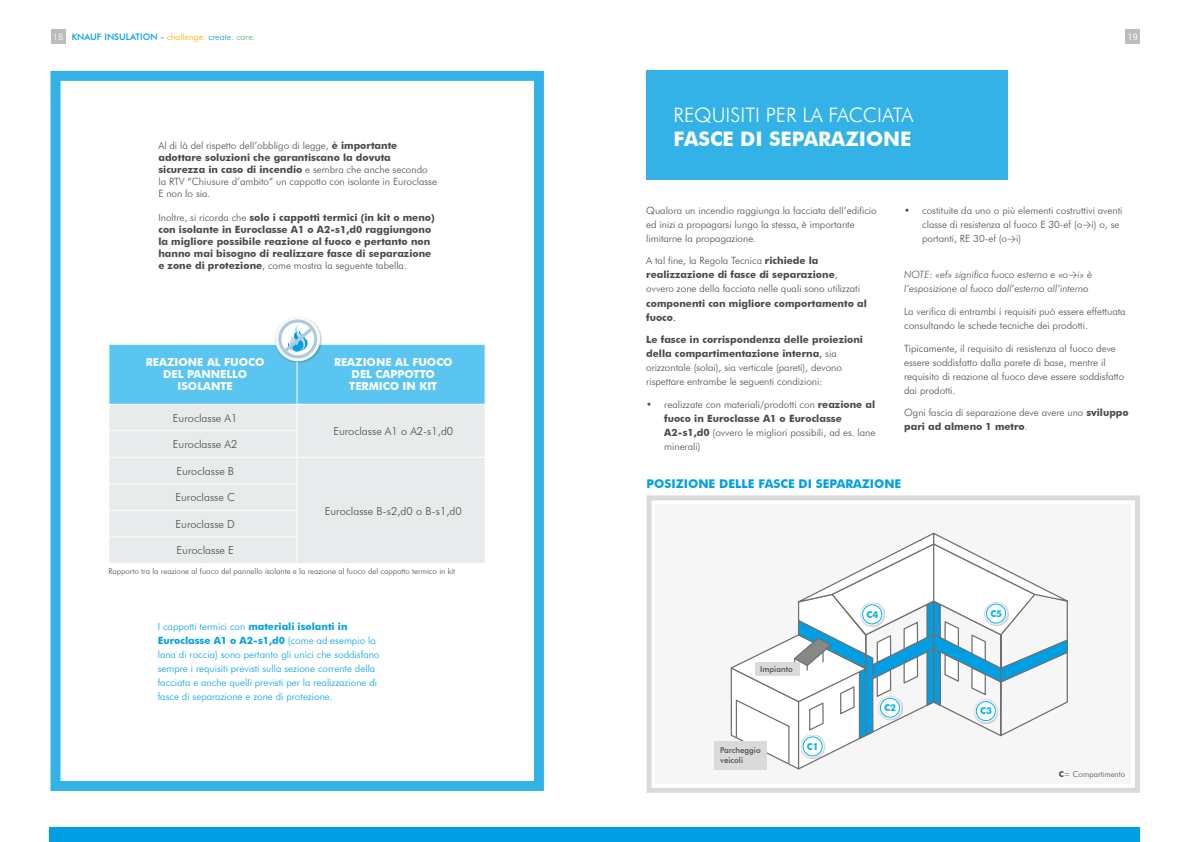
<style>
.page{position:relative;width:1191px;height:842px;background:#fff}
.page>*{position:absolute;margin:0;border:0;box-sizing:border-box;transform-origin:0 0}
.t1{font:300 20px "Futura BT";color:#fff}
.t2{font:700 20px "Futura BT";color:#fff}
.t3{font:700 12px "Futura BT";color:#009fe3}
.t4{font:300 11px "Futura BT";color:#4a4a49}
.t5{font:700 11px/12px "Futura BT";color:#fff;text-align:center}
.t6{font:300 10px/14px "Futura BT";color:#4a4a49}
.t7{font:700 10px/12px "Futura BT";color:#4a4a49}
.t8{font:300 10px/14px "Futura BT";color:#009fe3}
.t9{font:italic 300 10px/14px "Futura BT";color:#4a4a49}
.t10{font:700 9.4px "Futura BT";color:#00b1eb}
.t11{font:500 9px "Futura BT";color:#009fe3}
.t12{font:9px "Roboto";color:#fff}
.t13{font:300 8px "Futura BT";color:#4a4a49}
.t14{font:500 8px/10px "Futura BT";color:#4a4a49}
.s1{font-weight:300;color:#fff}
.s2{font-weight:300;color:#f6aa00}
.s3{font-weight:300}
.s4{font-weight:300;color:#52ae69}
.s5{font-weight:700}
.s6{font-weight:500}
.s7{font-family:"Calibri"}
</style>
<div class="page">
<div style="left:50px;top:71px;width:494px;height:720px;border:10px solid #009fe3"></div>
<div style="left:51px;top:30px;width:14px;height:14px;background:#bcbcbc"></div>
<div style="left:1126px;top:30px;width:14px;height:14px;background:#bcbcbc"></div>
<div style="left:50px;top:827px;width:1090px;height:15px;background:#009fe3"></div>
<div style="left:275px;top:316px;width:47px;height:48px;background:#000;opacity:.2"></div>
<svg style="left:276px;top:317px;width:43px;height:43px"></svg>
<div style="left:275px;top:316px;width:45px;height:45px;border:2px solid #f6f6f6;border-radius:50%"></div>
<svg style="left:280px;top:321px;width:36px;height:36px"></svg>
<div style="left:278px;top:319px;width:39px;height:39px;border:3px solid #adcbdc;border-radius:50%"></div>
<svg style="left:109px;top:324px;width:376px;height:239px;background:#c8e3ef"></svg>
<div style="left:655px;top:504px;width:476px;height:280px;background:#f6f6f6"></div>
<div style="left:646px;top:495px;width:494px;height:298px;border:5px solid #dadada"></div>
<svg style="left:730px;top:532px;width:338px;height:238px"></svg>
<div style="left:860px;top:603px;width:25px;height:24px;background:#000;opacity:.2"></div>
<svg style="left:861px;top:603px;width:22px;height:23px"></svg>
<div style="left:860px;top:602px;width:24px;height:24px;border:1px solid #e1e1e1;border-radius:50%"></div>
<div style="left:862px;top:605px;width:19px;height:19px;background:#fff;border-radius:50%"></div>
<div style="left:862px;top:604px;width:20px;height:20px;border:1px solid #00b1eb;border-radius:50%"></div>
<div style="left:984px;top:602px;width:25px;height:25px;background:#000;opacity:.2"></div>
<svg style="left:984px;top:602px;width:23px;height:23px"></svg>
<div style="left:984px;top:602px;width:24px;height:23px;border:1px solid #e1e1e1;border-radius:50%"></div>
<div style="left:986px;top:604px;width:19px;height:19px;background:#fff;border-radius:50%"></div>
<div style="left:986px;top:604px;width:20px;height:19px;border:1px solid #00b1eb;border-radius:50%"></div>
<div style="left:974px;top:699px;width:24px;height:25px;background:#000;opacity:.2"></div>
<svg style="left:974px;top:700px;width:23px;height:22px"></svg>
<div style="left:974px;top:699px;width:23px;height:24px;border:1px solid #e1e1e1;border-radius:50%"></div>
<div style="left:976px;top:701px;width:19px;height:20px;background:#fff;border-radius:50%"></div>
<div style="left:976px;top:701px;width:19px;height:20px;border:1px solid #00b1eb;border-radius:50%"></div>
<div style="left:878px;top:696px;width:25px;height:25px;background:#000;opacity:.2"></div>
<svg style="left:878px;top:696px;width:23px;height:23px"></svg>
<div style="left:878px;top:696px;width:24px;height:23px;border:1px solid #e1e1e1;border-radius:50%"></div>
<div style="left:880px;top:698px;width:19px;height:19px;background:#fff;border-radius:50%"></div>
<div style="left:880px;top:698px;width:20px;height:20px;border:1px solid #00b1eb;border-radius:50%"></div>
<div style="left:800px;top:735px;width:25px;height:24px;background:#000;opacity:.2"></div>
<svg style="left:801px;top:735px;width:23px;height:23px"></svg>
<div style="left:800px;top:734px;width:24px;height:24px;border:1px solid #e1e1e1;border-radius:50%"></div>
<div style="left:803px;top:737px;width:19px;height:19px;background:#fff;border-radius:50%"></div>
<div style="left:802px;top:736px;width:20px;height:20px;border:1px solid #00b1eb;border-radius:50%"></div>
<div style="left:754px;top:662px;width:45px;height:13px;background:#dadada"></div>
<div style="left:714px;top:741px;width:53px;height:29px;background:#dadada"></div>
<div style="left:646px;top:71px;width:362px;height:109px;background:#33b2e8"></div>
<p class="t11" style="left:53px;top:32px;width:204px"><span class="s1">18</span> KNAUF INSULATION - <span class="s2">challenge.</span> <span class="s3">create.</span> <span class="s4">care.</span></p>
<p class="t12" style="left:1127px;top:31px;width:12px">19</p>
<p class="t6" style="left:158px;top:140px;width:280px;line-height:12px">Al di là del rispetto dell’obbligo di legge, <span class="s5">è importante adottare soluzioni che garantiscano la dovuta sicurezza in caso di incendio</span> e sembra che anche secondo la RTV “Chiusure d’ambito” un cappotto con isolante in Euroclasse E non lo sia.</p>
<p class="t7" style="left:158px;top:212px;width:278px"><span class="s3">Inoltre, si ricorda che</span> solo i cappotti termici (in kit o meno) con isolante in Euroclasse A1 o A2-s1,d0 raggiungono la migliore possibile reazione al fuoco e pertanto non hanno mai bisogno di realizzare fasce di separazione e zone di protezione<span class="s3">, come mostra la seguente tabella.</span></p>
<p class="t5" style="left:146px;top:356px;width:120px">REAZIONE AL FUOCO<br>DEL PANNELLO<br>ISOLANTE</p>
<p class="t5" style="left:334px;top:356px;width:120px">REAZIONE AL FUOCO<br>DEL CAPPOTTO<br>TERMICO IN KIT</p>
<p class="t4" style="left:173px;top:411px;width:66px">Euroclasse A1</p>
<p class="t4" style="left:333px;top:424px;width:121px">Euroclasse A1 o A2-s1,d0</p>
<p class="t4" style="left:173px;top:438px;width:66px">Euroclasse A2</p>
<p class="t4" style="left:176px;top:464px;width:59px">Euroclasse B</p>
<p class="t4" style="left:325px;top:504px;width:138px">Euroclasse B-s2,d0 o B-s1,d0</p>
<p class="t4" style="left:175px;top:491px;width:61px">Euroclasse C</p>
<p class="t4" style="left:176px;top:517px;width:61px">Euroclasse D</p>
<p class="t4" style="left:177px;top:544px;width:59px">Euroclasse E</p>
<p class="t13" style="left:108px;top:566px;width:348px">Rapporto tra la reazione al fuoco del pannello isolante e la reazione al fuoco del cappotto termico in kit</p>
<p class="t8" style="left:158px;top:619px;width:223px">I cappotti termici con <span class="s5">materiali isolanti in Euroclasse A1 o A2-s1,d0</span> (come ad esempio la lana di roccia) sono pertanto gli unici che soddisfano sempre i requisiti previsti sulla sezione corrente della facciata e anche quelli previsti per la realizzazione di fasce di separazione e zone di protezione.</p>
<h1 class="t1" style="left:673px;top:102px;width:241px">REQUISITI PER LA FACCIATA</h1>
<h1 class="t2" style="left:673px;top:126px;width:240px">FASCE DI SEPARAZIONE</h1>
<p class="t6" style="left:646px;top:203px;width:232px">Qualora un incendio raggiunga la facciata dell’edificio ed inizi a propagarsi lungo la stessa, è importante limitarne la propagazione.</p>
<p class="t6" style="left:646px;top:254px;width:215px">A tal fine, la Regola Tecnica <span class="s5">richiede la realizzazione di fasce di separazione</span>, ovvero zone della facciata nelle quali sono utilizzati</p>
<p class="t7" style="left:646px;top:296px;width:222px;line-height:14px">componenti con migliore comportamento al fuoco<span class="s6">.</span></p>
<p class="t6" style="left:646px;top:332px;width:218px"><span class="s5">Le fasce in corrispondenza delle proiezioni della compartimentazione interna</span><span class="s6">,</span> sia orizzontale (solai), sia verticale (pareti), devono rispettare entrambe le seguenti condizioni:</p>
<p class="t6" style="left:664px;top:397px;width:213px;text-indent:-18px">• realizzate con materiali/prodotti con <span class="s5">reazione al fuoco in Euroclasse A1 o Euroclasse A2-s1,d0</span> (ovvero le migliori possibili, ad es. lane minerali)</p>
<p class="t6" style="left:922px;top:203px;width:202px;text-indent:-18px">• costituite da uno o più elementi costruttivi aventi classe di resistenza al fuoco E 30-ef (o<span class="s7">→</span>i) o, se portanti, RE 30-ef (o<span class="s7">→</span>i)</p>
<p class="t9" style="left:904px;top:268px;width:189px">NOTE: «ef» significa fuoco esterno e «o<span class="s7">→</span>i» è l’esposizione al fuoco dall’esterno all’interno</p>
<p class="t6" style="left:904px;top:304px;width:223px">La verifica di entrambi i requisiti può essere effettuata consultando le schede tecniche dei prodotti.</p>
<p class="t6" style="left:904px;top:341px;width:222px">Tipicamente, il requisito di resistenza al fuoco deve essere soddisfatto dalla parete di base, mentre il requisito di reazione al fuoco deve essere soddisfatto dai prodotti.</p>
<p class="t6" style="left:904px;top:405px;width:226px">Ogni fascia di separazione deve avere uno <span class="s5">sviluppo pari ad almeno 1 metro</span>.</p>
<p class="t3" style="left:646px;top:477px;width:256px">POSIZIONE DELLE FASCE DI SEPARAZIONE</p>
<p class="t14" style="left:760px;top:664px;width:34px">Impianto</p>
<p class="t14" style="left:720px;top:745px;width:42px">Parcheggio veicoli</p>
<p class="t10" style="left:807px;top:740px;width:13px">C1</p>
<p class="t10" style="left:866px;top:608px;width:13px">C4</p>
<p class="t10" style="left:990px;top:608px;width:13px">C5</p>
<p class="t10" style="left:884px;top:702px;width:13px">C2</p>
<p class="t10" style="left:980px;top:705px;width:13px">C3</p>
<p class="t13" style="left:1058px;top:770px;width:68px"><span class="s5">C</span>= Compartimento</p>
</div>
